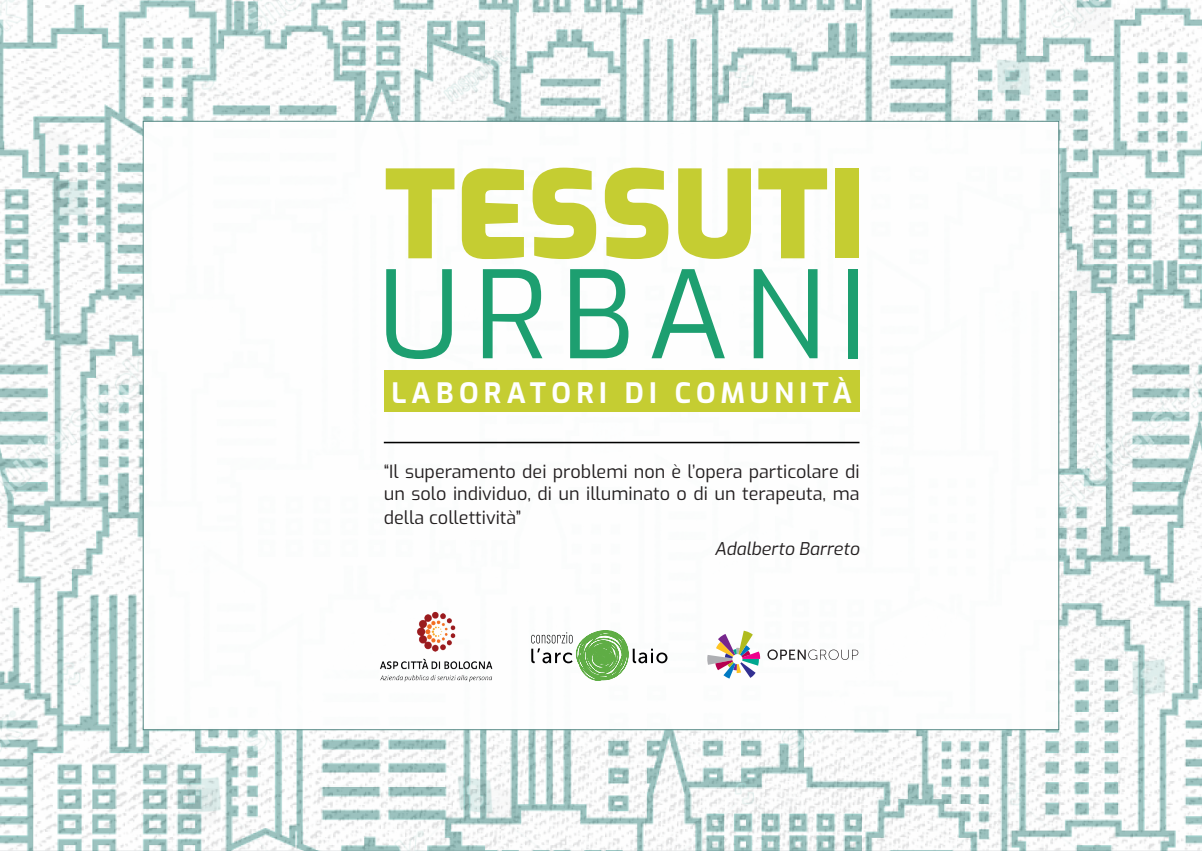
<style>
.page{position:relative;width:1202px;height:851px;background:#fff}
.page>*{position:absolute;margin:0;border:0;box-sizing:border-box;transform-origin:0 0}
.t1{font:900 121px "Exo";color:#c5cd32}
.t2{font:121px "Exo";letter-spacing:.115em;color:#1d9f70}
.t3{font:700 28px "Exo";letter-spacing:.19em;color:#fff}
.t4{font:18px/21.6px "Exo";color:#231f20}
.t5{font:italic 17.6px "Exo";color:#231f20}
</style>
<div class="page">
<img style="left:0;top:0;width:1202px;height:850px">
<div style="left:143px;top:121px;width:916px;height:609px;background:#fff;border:1px solid #4e847f"></div>
<svg style="left:707px;top:630px;width:53px;height:48px"></svg>
<svg style="left:767px;top:649px;width:91px;height:10px"></svg>
<svg style="left:531px;top:630px;width:136px;height:51px"></svg>
<img style="left:380px;top:611px;width:113px;height:71px">
<hr style="left:384px;top:441px;width:475px;height:2px;background:#000">
<div style="left:384px;top:370px;width:475px;height:41px;background:#c5cd32"></div>
<h1 class="t1" style="left:384px;top:121px;width:483px">TESSUTI</h1>
<h1 class="t2" style="left:378px;top:225px;width:491px">URBANI</h1>
<h2 class="t3" style="left:391px;top:372px;width:462px">LABORATORI DI COMUNITÀ</h2>
<p class="t4" style="left:384px;top:459px;width:477px">“Il superamento dei problemi non è l’opera particolare di un solo individuo, di un illuminato o di un terapeuta, ma</p>
<p class="t4" style="left:384px;top:505px;width:139px">della collettività”</p>
<p class="t5" style="left:715px;top:535px;width:146px">Adalberto Barreto</p>
</div>
